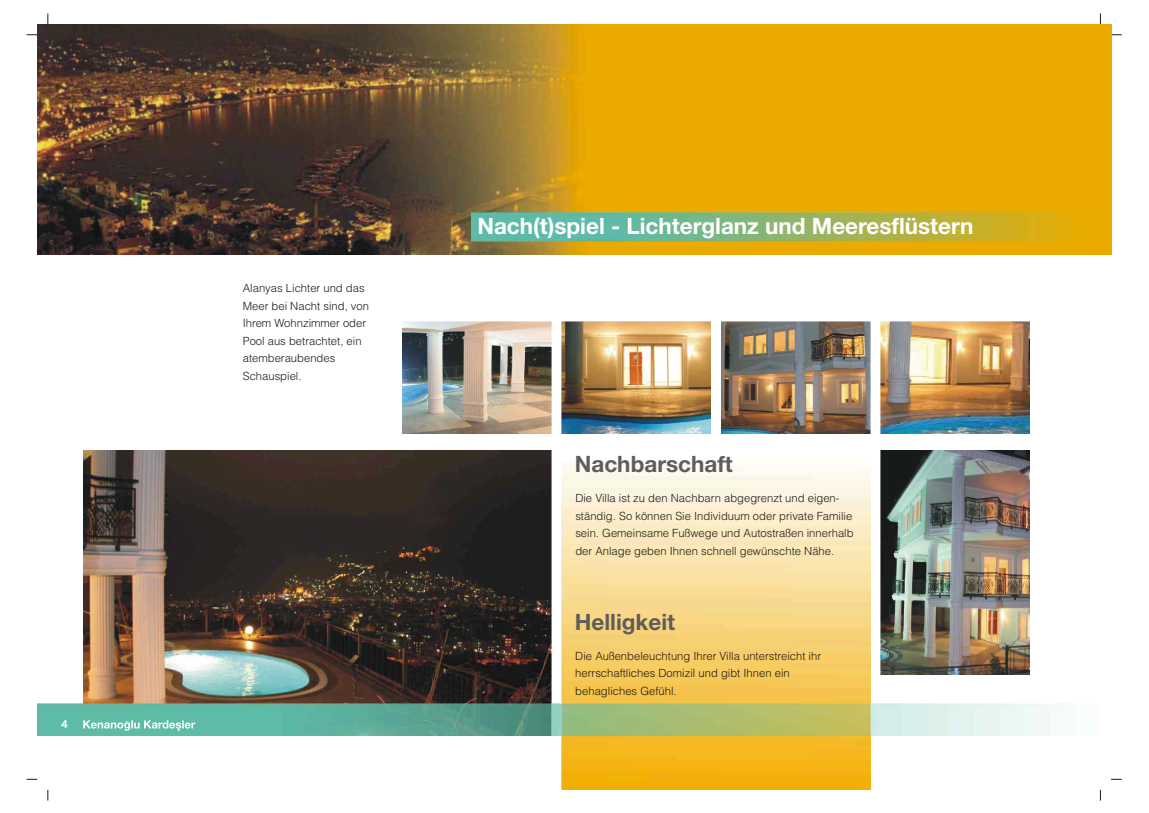
<style>
.page{position:relative;width:1149px;height:813px;background:#fff}
.page>*{position:absolute;margin:0;border:0;box-sizing:border-box;transform-origin:0 0}
.t1{font:700 22.5px "Helvetica Neue";color:#fff}
.t2{font:700 22.5px "Helvetica Neue";color:#615c5c}
.t3{font:300 11.25px/17.5px "Helvetica";color:#1f1a17}
.t4{font:700 11.25px "Helvetica Neue";color:#fff}
</style>
<div class="page">
<img style="left:37px;top:24px;width:1074px;height:231px">
<img style="left:472px;top:213px;width:639px;height:28px">
<img style="left:83px;top:451px;width:468px;height:252px">
<img style="left:880px;top:321px;width:149px;height:112px">
<img style="left:562px;top:321px;width:148px;height:112px">
<img style="left:721px;top:321px;width:149px;height:112px">
<img style="left:880px;top:451px;width:149px;height:223px">
<img style="left:402px;top:321px;width:149px;height:112px">
<img style="left:562px;top:465px;width:308px;height:324px">
<img style="left:37px;top:703px;width:1020px;height:32px">
<svg style="left:83px;top:720px;width:112px;height:10px"></svg>
<p class="t4" style="left:62px;top:719px;width:8px">4</p>
<p class="t3" style="left:243px;top:280px;width:128px">Alanyas Lichter und das<br>Meer bei Nacht sind, von<br>Ihrem Wohnzimmer oder<br>Pool aus betrachtet, ein atemberaubendes<br>Schauspiel.</p>
<h1 class="t1" style="left:477px;top:216px;width:498px">Nach(t)spiel - Lichterglanz und Meeresflüstern</h1>
<h1 class="t2" style="left:575px;top:454px;width:159px">Nachbarschaft</h1>
<p class="t3" style="left:575px;top:490px;width:280px">Die Villa ist zu den Nachbarn abgegrenzt und eigen&shy;ständig. So können Sie Individuum oder private Familie sein. Gemeinsame Fußwege und Autostraßen innerhalb der Anlage geben Ihnen schnell gewünschte Nähe.</p>
<h1 class="t2" style="left:575px;top:612px;width:102px">Helligkeit</h1>
<p class="t3" style="left:575px;top:648px;width:247px">Die Außenbeleuchtung Ihrer Villa unterstreicht ihr herrschaftliches Domizil und gibt Ihnen ein behagliches Gefühl.</p>
</div>
